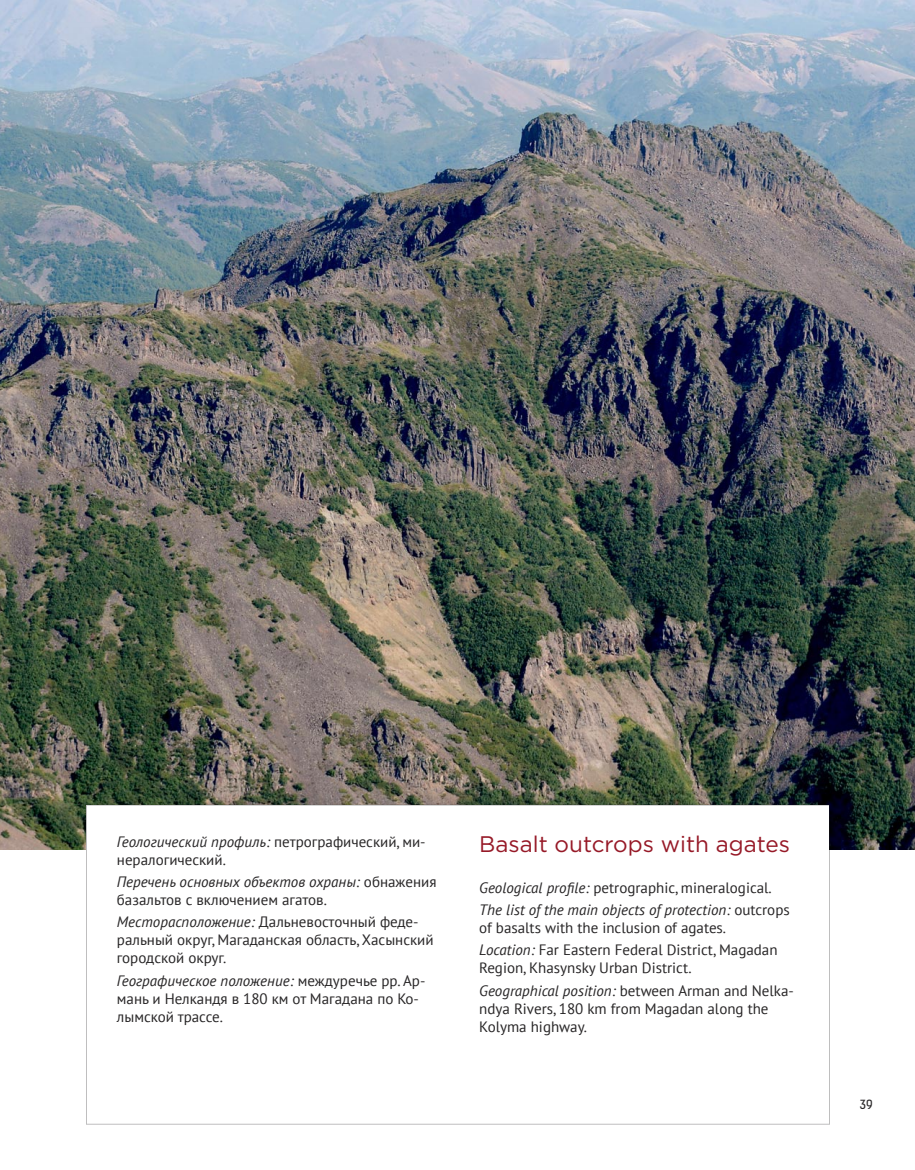
<style>
.page{position:relative;width:915px;height:1170px;background:#fff}
.page>*{position:absolute;margin:0;border:0;box-sizing:border-box;transform-origin:0 0}
.t1{font:22.5px "Gotham Pro";color:#961927}
.t2{font:15px/18px "PT Sans";color:#272526}
.t3{font:12px "Kelson Sans Regular RU";color:#272526}
.s1{font-style:italic}
</style>
<div class="page">
<img style="left:0;top:0;width:914px;height:849px">
<div style="left:87px;top:805px;width:741px;height:318px;background:#fff"></div>
<p class="t2" style="left:117px;top:833px;width:310px"><span class="s1">Геологический профиль:</span> петрографический, ми&shy;нералогический.</p>
<p class="t2" style="left:117px;top:873px;width:321px"><span class="s1">Перечень основных объектов охраны:</span> обнажения базальтов с включением агатов.</p>
<p class="t2" style="left:117px;top:913px;width:318px"><span class="s1">Месторасположение:</span> Дальневосточный феде&shy;ральный округ, Магаданская область, Хасынский городской округ.</p>
<p class="t2" style="left:117px;top:971px;width:310px"><span class="s1">Географическое положение:</span> междуречье рр. Ар&shy;мань и Нелкандя в 180 км от Магадана по Ко&shy;лымской трассе.</p>
<p class="t1" style="left:479px;top:836px;width:312px">Basalt outcrops with agates</p>
<p class="t2" style="left:479px;top:878px;width:294px"><span class="s1">Geological profile:</span> petrographic, mineralogical.</p>
<p class="t2" style="left:479px;top:901px;width:312px"><span class="s1">The list of the main objects of protection:</span> outcrops of basalts with the inclusion of agates.</p>
<p class="t2" style="left:479px;top:941px;width:300px"><span class="s1">Location:</span> Far Eastern Federal District, Magadan<br>Region, Khasynsky Urban District.</p>
<p class="t2" style="left:479px;top:981px;width:316px"><span class="s1">Geographical position:</span> between Arman and Nelka&shy;ndya Rivers, 180 km from Magadan along the<br>Kolyma highway.</p>
<p class="t3" style="left:859px;top:1099px;width:14px">39</p>
</div>
